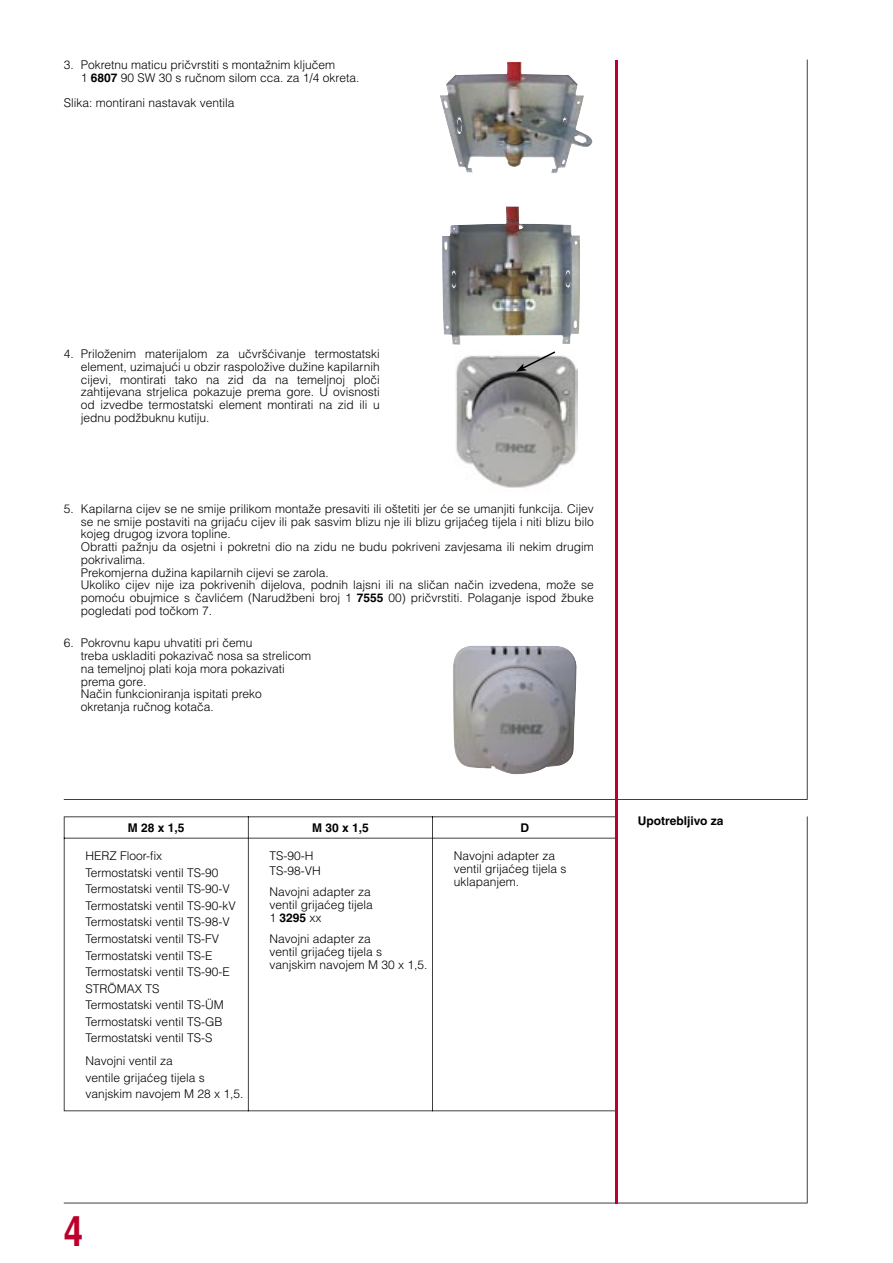
<style>
.page{position:relative;width:893px;height:1263px;background:#fff}
.page>*{position:absolute;margin:0;border:0;box-sizing:border-box;transform-origin:0 0}
.t1{font:700 42px "Helvetica CE";color:#bd002b;scale:.82 1}
.t2{font:300 12px/12.8px "Helvetica CE";color:#000}
.t3{font:700 12px "Helvetica CE";color:#000}
.s1{font-weight:700}
</style>
<div class="page">
<hr style="left:807px;top:60px;width:1px;height:739px;background:#000">
<hr style="left:64px;top:799px;width:553px;height:1px;background:#000">
<hr style="left:617px;top:799px;width:191px;height:1px;background:#000">
<hr style="left:807px;top:816px;width:1px;height:387px;background:#000">
<hr style="left:64px;top:1203px;width:553px;height:1px;background:#000">
<hr style="left:617px;top:1203px;width:191px;height:1px;background:#000">
<img style="left:440px;top:62px;width:153px;height:111px">
<img style="left:442px;top:206px;width:138px;height:139px">
<img style="left:455px;top:352px;width:122px;height:136px">
<svg style="left:516px;top:351px;width:39px;height:21px"></svg>
<img style="left:453px;top:646px;width:124px;height:128px">
<hr style="left:64px;top:816px;width:184px;height:1px;background:#000">
<hr style="left:249px;top:816px;width:183px;height:1px;background:#000">
<svg style="left:248px;top:816px;width:1px;height:22px"></svg>
<hr style="left:433px;top:816px;width:183px;height:1px;background:#000">
<svg style="left:432px;top:816px;width:1px;height:22px"></svg>
<hr style="left:64px;top:838px;width:185px;height:1px;background:#000">
<svg style="left:64px;top:817px;width:1px;height:21px"></svg>
<hr style="left:64px;top:838px;width:1px;height:272px;background:#000">
<hr style="left:249px;top:838px;width:184px;height:1px;background:#000">
<hr style="left:248px;top:838px;width:1px;height:273px;background:#000">
<hr style="left:433px;top:838px;width:183px;height:1px;background:#000">
<hr style="left:432px;top:838px;width:1px;height:273px;background:#000">
<hr style="left:64px;top:1110px;width:184px;height:1px;background:#000">
<hr style="left:249px;top:1110px;width:183px;height:1px;background:#000">
<hr style="left:433px;top:1110px;width:183px;height:1px;background:#000">
<hr style="left:615px;top:60px;width:3px;height:1143px;background:#bd002b">
<p class="t2" style="left:81px;top:58px;width:280px;text-indent:-17px">3. Pokretnu maticu pričvrstiti s montažnim ključem<br>1 <span class="s1">6807</span> 90 SW 30 s ručnom silom cca. za 1/4 okreta.</p>
<p class="t2" style="left:64px;top:97px;width:172px">Slika: montirani nastavak ventila</p>
<p class="t2" style="left:81px;top:348px;width:301px;text-align:justify;text-indent:-17px">4. Priloženim materijalom za učvršćivanje termostatski element, uzimajući u obzir raspoložive dužine kapilarnih cijevi, montirati tako na zid da na temeljnoj ploči zahtijevana strjelica pokazuje prema gore. U ovisnosti od izvedbe termostatski element montirati na zid ili u jednu podžbuknu kutiju.</p>
<p class="t2" style="left:81px;top:502px;width:515px;text-indent:-17px">5. Kapilarna cijev se ne smije prilikom montaže presaviti ili oštetiti jer će se umanjiti funkcija. Cijev se ne smije postaviti na grijaću cijev ili pak sasvim blizu nje ili blizu grijaćeg tijela i niti blizu bilo kojeg drugog izvora topline.<br>Obratti pažnju da osjetni i pokretni dio na zidu ne budu pokriveni zavjesama ili nekim drugim pokrivalima.<br>Prekomjerna dužina kapilarnih cijevi se zarola.<br>Ukoliko cijev nije iza pokrivenih dijelova, podnih lajsni ili na sličan način izvedena, može se pomoću obujmice s čavlićem (Narudžbeni broj 1 <span class="s1">7555</span> 00) pričvrstiti. Polaganje ispod žbuke pogledati pod točkom 7.</p>
<p class="t2" style="left:81px;top:637px;width:232px;text-indent:-17px">6. Pokrovnu kapu uhvatiti pri čemu<br>treba uskladiti pokazivač nosa sa strelicom na temeljnoj plati koja mora pokazivati prema gore.<br>Način funkcioniranja ispitati preko okretanja ručnog kotača.</p>
<p class="t3" style="left:128px;top:821px;width:58px">M 28 x 1,5</p>
<p class="t3" style="left:312px;top:821px;width:58px">M 30 x 1,5</p>
<p class="t3" style="left:520px;top:821px;width:10px">D</p>
<p class="t2" style="left:85px;top:848px;width:152px;line-height:16.5px">HERZ Floor-fix<br>Termostatski ventil TS-90<br>Termostatski ventil TS-90-V<br>Termostatski ventil TS-90-kV<br>Termostatski ventil TS-98-V<br>Termostatski ventil TS-FV<br>Termostatski ventil TS-E<br>Termostatski ventil TS-90-E<br>STRÖMAX TS<br>Termostatski ventil TS-ÜM<br>Termostatski ventil TS-GB<br>Termostatski ventil TS-S</p>
<p class="t2" style="left:85px;top:1052px;width:160px;line-height:16.5px">Navojni ventil za<br>ventile grijaćeg tijela s vanjskim navojem M 28 x 1,5.</p>
<p class="t2" style="left:270px;top:849px;width:53px;line-height:14.9px">TS-90-H<br>TS-98-VH</p>
<p class="t2" style="left:270px;top:886px;width:105px">Navojni adapter za ventil grijaćeg tijela<br>1 <span class="s1">3295</span> xx</p>
<p class="t2" style="left:270px;top:933px;width:160px">Navojni adapter za<br>ventil grijaćeg tijela s vanjskim navojem M 30 x 1,5.</p>
<p class="t2" style="left:454px;top:850px;width:114px">Navojni adapter za ventil grijaćeg tijela s uklapanjem.</p>
<p class="t3" style="left:638px;top:814px;width:87px">Upotrebljivo za</p>
<h1 class="t1" style="left:64px;top:1207px;width:25px">4</h1>
</div>
